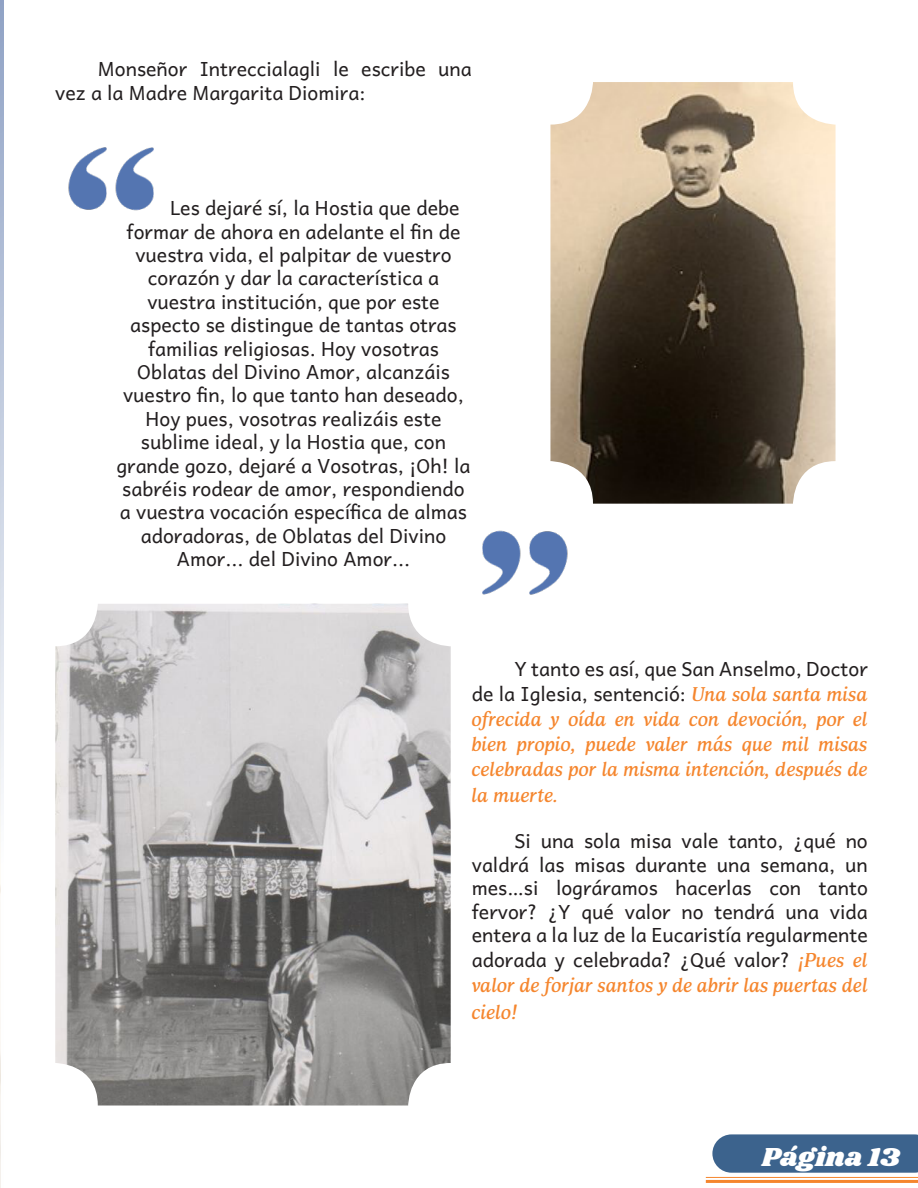
<style>
.page{position:relative;width:918px;height:1188px;background:#fff}
.page>*{position:absolute;margin:0;border:0;box-sizing:border-box;transform-origin:0 0}
.t1{font:27px "Shrikhand";color:#fff}
.t2{font:italic 500 21px/25.2px "Arcuata Trial";color:#f5862e;text-align:justify}
.t3{font:19.5px/23.4px "Andika Basic";color:#231f20}
.s1{font-family:"Arcuata Trial";font-weight:500;font-style:italic;font-size:21px;color:#f5862e}
</style>
<div class="page">
<svg style="left:712px;top:1134px;width:206px;height:39px;background:#446991"></svg>
<hr style="left:706px;top:1180px;width:212px;height:3px;background:#f5862e">
<hr style="left:706px;top:1177px;width:212px;height:1px;background:#f5862e">
<svg style="left:0;top:0;width:4px;height:1188px"></svg>
<img style="left:550px;top:82px;width:286px;height:422px">
<img style="left:55px;top:604px;width:396px;height:502px">
<img style="left:68px;top:147px;width:86px;height:64px">
<img style="left:482px;top:530px;width:86px;height:65px">
<p class="t3" style="left:55px;top:54px;width:418px;text-indent:43px">Monseñor Intreccialagli le escribe una vez a la Madre Margarita Diomira:</p>
<p class="t3" style="left:170px;top:193px;width:291px">Les dejaré sí, la Hostia que debe</p>
<p class="t3" style="left:127px;top:217px;width:335px">formar de ahora en adelante el fin de</p>
<p class="t3" style="left:135px;top:240px;width:318px">vuestra vida, el palpitar de vuestro</p>
<p class="t3" style="left:148px;top:264px;width:293px">corazón y dar la característica a</p>
<p class="t3" style="left:147px;top:287px;width:294px">vuestra institución, que por este</p>
<p class="t3" style="left:130px;top:310px;width:328px">aspecto se distingue de tantas otras</p>
<p class="t3" style="left:148px;top:334px;width:292px">familias religiosas. Hoy vosotras</p>
<p class="t3" style="left:137px;top:357px;width:314px">Oblatas del Divino Amor, alcanzáis</p>
<p class="t3" style="left:123px;top:381px;width:342px">vuestro fin, lo que tanto han deseado,</p>
<p class="t3" style="left:146px;top:404px;width:297px">Hoy pues, vosotras realizáis este</p>
<p class="t3" style="left:141px;top:427px;width:307px">sublime ideal, y la Hostia que, con</p>
<p class="t3" style="left:116px;top:451px;width:356px">grande gozo, dejaré a Vosotras, ¡Oh! la</p>
<p class="t3" style="left:122px;top:474px;width:344px">sabréis rodear de amor, respondiendo</p>
<p class="t3" style="left:120px;top:498px;width:349px">a vuestra vocación específica de almas</p>
<p class="t3" style="left:141px;top:521px;width:307px">adoradoras, de Oblatas del Divino</p>
<p class="t3" style="left:177px;top:544px;width:235px">Amor... del Divino Amor...</p>
<p class="t3" style="left:472px;top:653px;width:398px;line-height:25.2px;text-align:right">Y tanto es así, que San Anselmo, Doctor<br>de la Iglesia, sentenció: <span class="s1">Una sola santa misa</span></p>
<p class="t2" style="left:472px;top:706px;width:398px">ofrecida y oída en vida con devoción, por el bien propio, puede valer más que mil misas celebradas por la misma intención, después de la muerte.</p>
<p class="t3" style="left:472px;top:827px;width:398px;text-align:justify;text-indent:43px">Si una sola misa vale tanto, ¿qué no valdrá las misas durante una semana, un mes…si lográramos hacerlas con tanto fervor? ¿Y qué valor no tendrá una vida entera a la luz de la Eucaristía regularmente</p>
<p class="t3" style="left:472px;top:945px;width:398px">adorada y celebrada? ¿Qué valor? <span class="s1">¡Pues el</span></p>
<p class="t2" style="left:472px;top:972px;width:398px;line-height:27px">valor de forjar santos y de abrir las puertas del cielo!</p>
<h1 class="t1" style="left:762px;top:1138px;width:139px">Página 13</h1>
</div>
